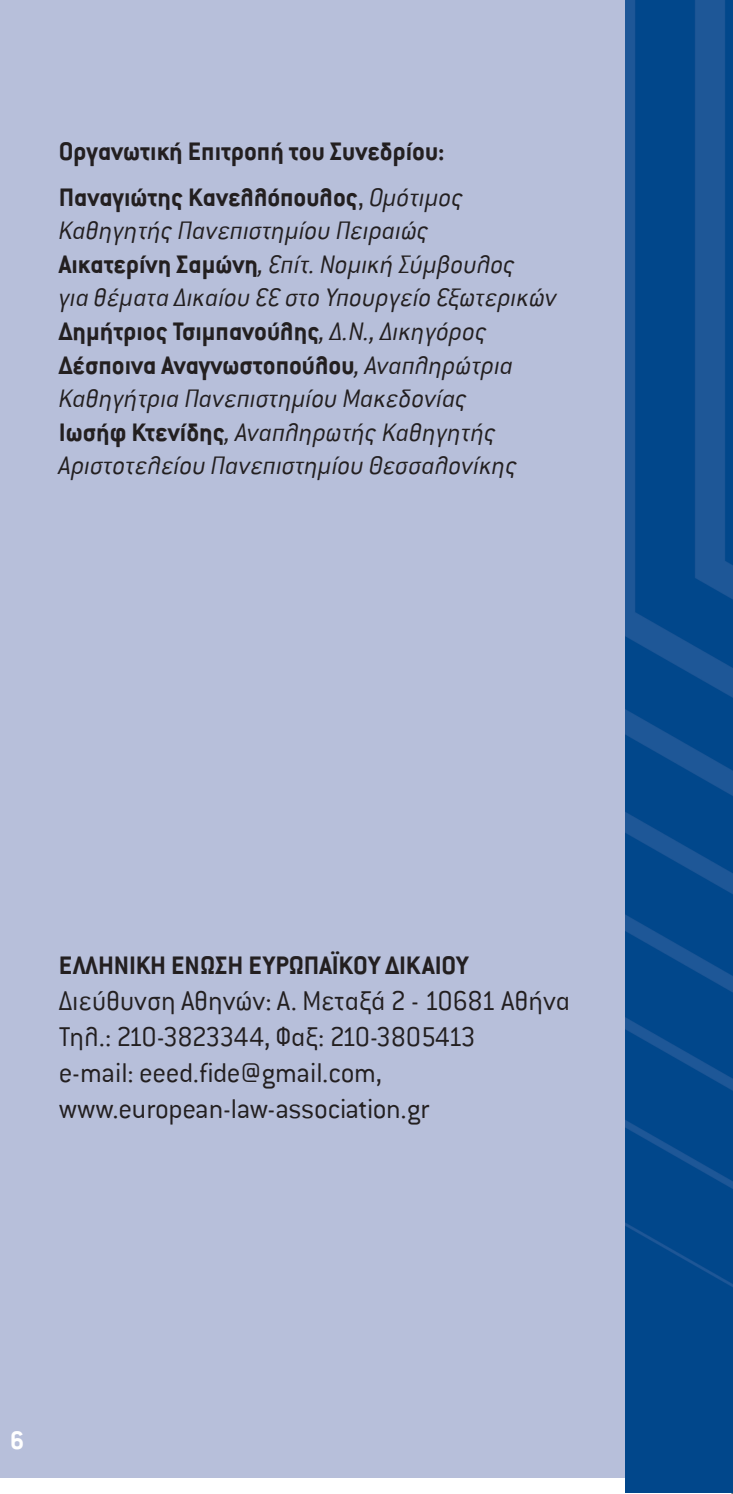
<style>
.page{position:relative;width:733px;height:1494px;background:#fff}
.page>*{position:absolute;margin:0;border:0;box-sizing:border-box;transform-origin:0 0}
.t1{font:300 30px/36px "Conduit ITC Hel";letter-spacing:-.015em;color:#231f20}
.t2{font:italic 300 28px/33.5px "Conduit ITC Hel";color:#231f20}
.t3{font:700 28px/46px "Conduit ITC Hel";color:#231f20}
.t4{font:700 28px "Conduit ITC Hel";color:#fff}
.s1{font-weight:300;font-size:30px}
.s2{font-weight:300;font-style:italic}
.s3{font-weight:700;font-style:normal}
</style>
<div class="page">
<div style="left:0;top:0;width:654px;height:1478px;background:#b7bfda"></div>
<img style="left:626px;top:0;width:107px;height:1492px">
<p class="t3" style="left:59px;top:128px;width:406px">Οργανωτική Επιτροπή του Συνεδρίου:<br>Παναγιώτης Κανελλόπουλος<span class="s1">,</span> <span class="s2">Ομότιμος</span></p>
<p class="t2" style="left:59px;top:214px;width:500px">Καθηγητής Πανεπιστημίου Πειραιώς<br><span class="s3">Αικατερίνη Σαμώνη</span>, Επίτ. Νομική Σύμβουλος<br>για θέματα Δικαίου ΕΕ στο Υπουργείο Εξωτερικών <span class="s3">Δημήτριος Τσιμπανούλης</span>, Δ.Ν., Δικηγόρος <span class="s3">Δέσποινα Αναγνωστοπούλου</span>, Αναπληρώτρια Καθηγήτρια Πανεπιστημίου Μακεδονίας<br><span class="s3">Ιωσήφ Κτενίδης</span>, Αναπληρωτής Καθηγητής Αριστοτελείου Πανεπιστημίου Θεσσαλονίκης</p>
<p class="t3" style="left:59px;top:942px;width:412px">ΕΛΛΗΝΙΚΗ EΝΩΣΗ ΕΥΡΩΠΑΪΚΟΥ ΔΙΚΑΙΟΥ</p>
<p class="t1" style="left:59px;top:983px;width:513px">Διεύθυνση Αθηνών: Α. Μεταξά 2 - 10681 Αθήνα Τηλ.: 210-3823344, Φαξ: 210-3805413<br>e-mail: eeed.fide@gmail.com, www.european-law-association.gr</p>
<p class="t4" style="left:10px;top:1425px;width:16px">6</p>
</div>
